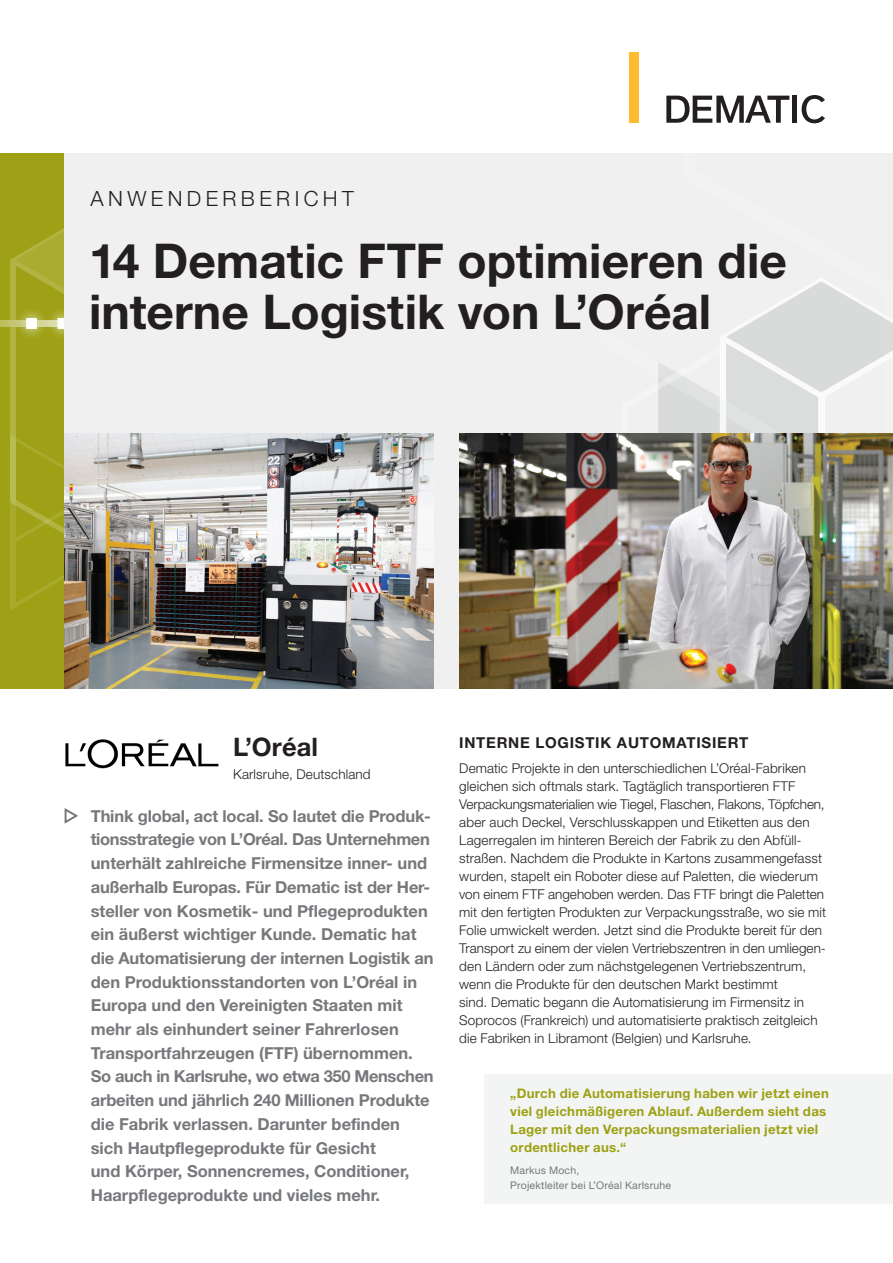
<style>
.page{position:relative;width:893px;height:1263px;background:#fff}
.page>*{position:absolute;margin:0;border:0;box-sizing:border-box;transform-origin:0 0}
.CS_Cover_Title{font:700 48px/51px "Helvetica Neue LT Std";color:#231f20}
.CS_Cover_Subtitle{font:700 25.5px "Helvetica Neue LT Std";letter-spacing:.005em;color:#231f20}
.CS_Document_Type{font:300 21px "Helvetica Neue LT Std";letter-spacing:.21em;color:#231f20}
.t1{font:700 16.5px/23.7px "Helvetica Neue LT Std";color:#76787b}
.CS_Heading_1{font:700 15px "Helvetica Neue LT Std";letter-spacing:.05em;color:#231f20}
.CS_Body{font:300 13.5px/18px "Helvetica Neue LT Std";letter-spacing:.01em;color:#231f20}
.CS_Sidebar_Body{font:700 13.2px/18px "Helvetica Neue LT Std";letter-spacing:.02em;color:#9da113}
.CS_Sidebar_Quote_Aut{font:10.5px/15px "Helvetica Neue LT Std";letter-spacing:.02em;color:#76787b}
</style>
<div class="page">
<div style="left:0;top:153px;width:893px;height:378px;background:#f0f0f0"></div>
<svg style="left:599px;top:282px;width:294px;height:152px"></svg>
<div style="left:434px;top:508px;width:35px;height:181px;background:#f0f0f0"></div>
<div style="left:485px;top:1074px;width:408px;height:129px;background:#f3f4f4"></div>
<img style="left:65px;top:739px;width:154px;height:29px">
<img style="left:64px;top:434px;width:370px;height:255px">
<img style="left:459px;top:434px;width:434px;height:255px">
<svg style="left:666px;top:96px;width:123px;height:27px"></svg>
<div style="left:792px;top:96px;width:5px;height:27px;background:#231f20"></div>
<svg style="left:801px;top:95px;width:24px;height:28px"></svg>
<div style="left:629px;top:53px;width:10px;height:70px;background:#fdbb2e"></div>
<div style="left:0;top:153px;width:64px;height:536px;background:#9ea115"></div>
<div style="left:0;top:320px;width:64px;height:7px;background:#bec062"></div>
<svg style="left:10px;top:228px;width:54px;height:382px"></svg>
<img style="left:10px;top:302px;width:43px;height:44px">
<div style="left:26px;top:318px;width:11px;height:11px;background:#fff"></div>
<p class="CS_Document_Type" style="left:91px;top:186px;width:265px">ANWENDERBERICHT</p>
<p class="CS_Cover_Title" style="left:89px;top:234px;width:699px">14 Dematic FTF optimieren die interne Logistik von L’Oréal</p>
<p class="CS_Cover_Subtitle" style="left:233px;top:731px;width:86px">L’Oréal</p>
<p class="CS_Body" style="left:233px;top:765px;width:139px">Karlsruhe, Deutschland</p>
<p class="t1" style="left:91px;top:804px;width:344px">Think global, act local. So lautet die Produk&shy;tionsstrategie von L’Oréal. Das Unternehmen unterhält zahlreiche Firmensitze inner- und außerhalb Europas. Für Dematic ist der Her&shy;steller von Kosmetik- und Pflegeprodukten ein äußerst wichtiger Kunde. Dematic hat die Automatisierung der internen Logistik an den Produktionsstandorten von L’Oréal in Europa und den Vereinigten Staaten mit mehr als einhundert seiner Fahrerlosen Transportfahrzeugen (FTF) übernommen.<br>So auch in Karlsruhe, wo etwa 350 Menschen arbeiten und jährlich 240 Millionen Produkte die Fabrik verlassen. Darunter befinden sich Hautpflegeprodukte für Gesicht<br>und Körper, Sonnencremes, Conditioner, Haarpflegeprodukte und vieles mehr.</p>
<p class="CS_Heading_1" style="left:459px;top:734px;width:290px">INTERNE LOGISTIK AUTOMATISIERT</p>
<p class="CS_Body" style="left:459px;top:759px;width:368px">Dematic Projekte in den unterschiedlichen L’Oréal-Fabriken gleichen sich oftmals stark. Tagtäglich transportieren FTF Verpackungsmaterialien wie Tiegel, Flaschen, Flakons, Töpfchen, aber auch Deckel, Verschlusskappen und Etiketten aus den Lagerregalen im hinteren Bereich der Fabrik zu den Abfüll&shy;straßen. Nachdem die Produkte in Kartons zusammengefasst wurden, stapelt ein Roboter diese auf Paletten, die wiederum von einem FTF angehoben werden. Das FTF bringt die Paletten mit den fertigten Produkten zur Verpackungsstraße, wo sie mit Folie umwickelt werden. Jetzt sind die Produkte bereit für den Transport zu einem der vielen Vertriebszentren in den umliegen&shy;den Ländern oder zum nächstgelegenen Vertriebszentrum, wenn die Produkte für den deutschen Markt bestimmt<br>sind. Dematic begann die Automatisierung im Firmensitz in Soprocos (Frankreich) und automatisierte praktisch zeitgleich die Fabriken in Libramont (Belgien) und Karlsruhe.</p>
<p class="CS_Sidebar_Body" style="left:510px;top:1084px;width:320px">„Durch die Automatisierung haben wir jetzt einen viel gleichmäßigeren Ablauf. Außerdem sieht das Lager mit den Verpackungsmaterialien jetzt viel ordentlicher aus.“</p>
<p class="CS_Sidebar_Quote_Aut" style="left:510px;top:1163px;width:162px">Markus Moch,<br>Projektleiter bei L’Oréal Karlsruhe</p>
</div>
